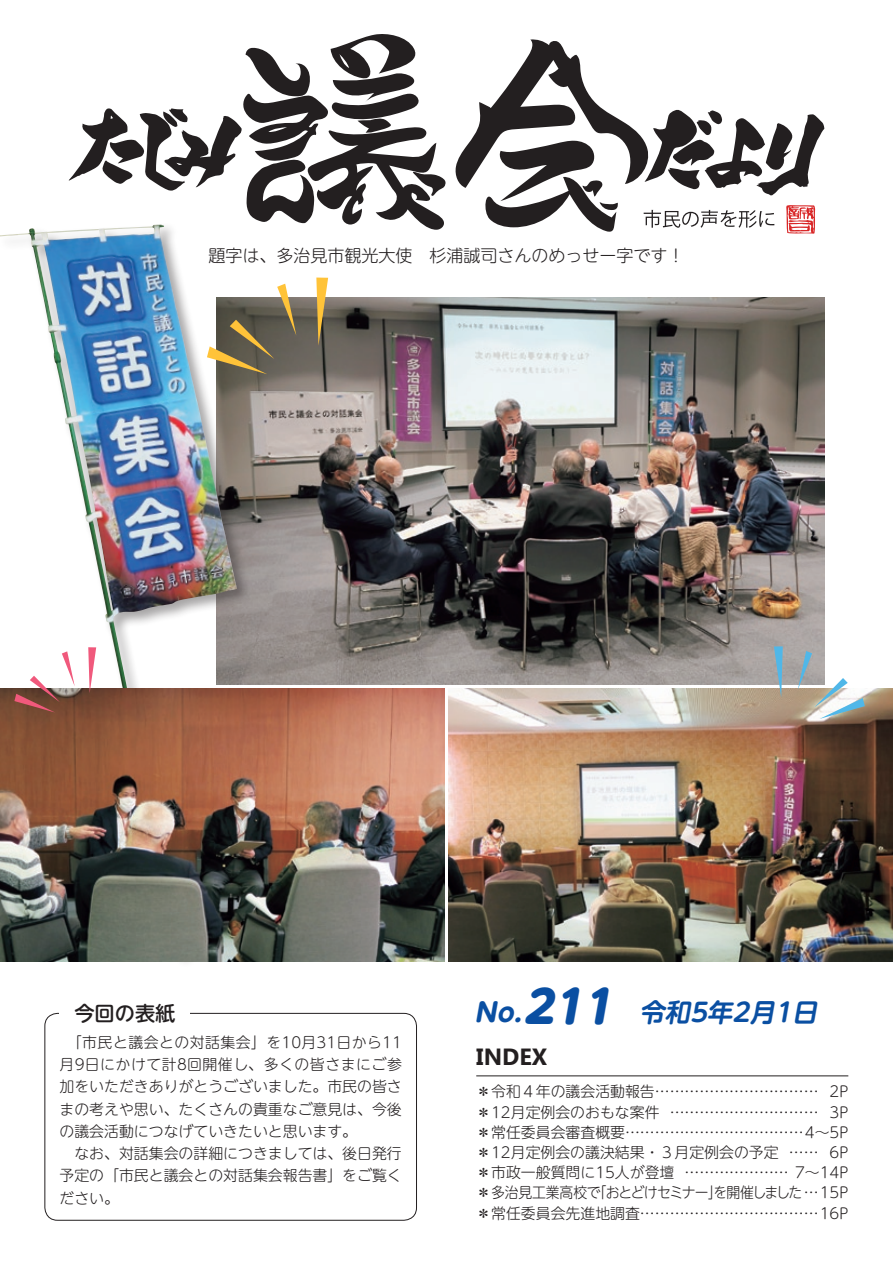
<style>
.page{position:relative;width:893px;height:1263px;background:#fff}
.page>*{position:absolute;margin:0;border:0;box-sizing:border-box;transform-origin:0 0}
.t1{font:italic 800 44.7px "UD Shin M Go Pr 6 N";color:#0a4fa2}
.t2{font:italic 700 25.5px "UD Shin M Go Pr 6 N De";color:#0a4fa2}
.t3{font:italic 700 25.5px "UD Shin M Go Pr 6 N";color:#0a4fa2}
.t4{font:700 23.4px "Gadugi";color:#231f20}
.t5{font:500 20.25px "UD Shin M Go Pr 6 N";color:#231f20}
.t6{font:300 16.95px "UD Shin M Go Pr 6 N";color:#231f20}
.t7{font:300 14.85px/22.4px "UD Shin M Go Pr 6 N";color:#231f20;text-align:justify}
.t8{font:300 14.85px "UD Shin M Go Pr 6 N";letter-spacing:-.075em;color:#231f20;scale:.93 1}
.t9{font:300 14.85px "UD Shin M Go Pr 6 N";color:#231f20;scale:.93 1}
.s1{font-weight:700;font-size:25.5px}
</style>
<div class="page">
<img style="left:250px;top:298px;width:575px;height:387px">
<svg style="left:69px;top:34px;width:377px;height:196px"></svg>
<svg style="left:455px;top:39px;width:369px;height:195px"></svg>
<div style="left:45px;top:1013px;width:372px;height:207px;border:1px solid #231f20;border-radius:13px"></div>
<div style="left:60px;top:1003px;width:130px;height:20px;background:#fff"></div>
<hr style="left:476px;top:1075px;width:372px;height:1px;background:#231f20">
<div style="left:0;top:221px;width:250px;height:747px;background:#231f20;opacity:.4"></div>
<img style="left:0;top:225px;width:237px;height:464px">
<img style="left:0;top:689px;width:444px;height:272px">
<img style="left:449px;top:689px;width:444px;height:272px">
<svg style="left:316px;top:278px;width:12px;height:68px"></svg>
<svg style="left:207px;top:284px;width:89px;height:90px"></svg>
<svg style="left:88px;top:647px;width:8px;height:46px"></svg>
<svg style="left:14px;top:651px;width:61px;height:61px"></svg>
<svg style="left:774px;top:646px;width:9px;height:51px"></svg>
<svg style="left:798px;top:651px;width:67px;height:68px"></svg>
<p class="t6" style="left:208px;top:241px;width:478px">題字は、多治見市観光大使　杉浦誠司さんのめっせー字です!</p>
<h3 class="t5" style="left:74px;top:996px;width:102px">今回の表紙</h3>
<h1 class="t1" style="left:514px;top:967px;width:113px"><span class="s1">.</span>211</h1>
<h2 class="t3" style="left:475px;top:990px;width:48px">No</h2>
<h2 class="t2" style="left:639px;top:990px;width:187px">令和年月日</h2>
<h2 class="t2" style="left:732px;top:990px;width:25px">2</h2>
<h2 class="t2" style="left:775px;top:990px;width:25px">1</h2>
<h2 class="t2" style="left:690px;top:990px;width:25px">5</h2>
<p class="t7" style="left:60px;top:1030px;width:344px;text-indent:7px">「市民と議会との対話集会」を10月31日から11月9日にかけて計8回開催し、多くの皆さまにご参加をいただきありがとうございました。市民の皆さまの考えや思い、たくさんの貴重なご意見は、今後の議会活動につなげていきたいと思います。</p>
<p class="t7" style="left:60px;top:1141px;width:344px;text-indent:15px">なお、対話集会の詳細につきましては、後日発行予定の「市民と議会との対話集会報告書」をご覧ください。</p>
<h3 class="t4" style="left:476px;top:1042px;width:72px">INDEX</h3>
<p class="t7" style="left:476px;top:1080px;width:344px">＊令和４年の議会活動報告……………………………</p>
<p class="t7" style="left:830px;top:1080px;width:20px">2P</p>
<p class="t7" style="left:476px;top:1100px;width:344px">＊12月定例会のおもな案件… …………………………</p>
<p class="t7" style="left:476px;top:1120px;width:374px">＊常任委員会審査概要………………………………4～5P</p>
<p class="t7" style="left:830px;top:1140px;width:20px">6P</p>
<p class="t7" style="left:830px;top:1100px;width:20px">3P</p>
<p class="t7" style="left:476px;top:1140px;width:344px">＊12月定例会の議決結果・３月定例会の予定… ……</p>
<p class="t7" style="left:476px;top:1161px;width:374px">＊市政一般質問に15人が登壇… ………………… 7～14P</p>
<p class="t8" style="left:592px;top:1181px;width:277px">「おとどけセミナーを開催しました……15P</p>
<p class="t7" style="left:476px;top:1182px;width:374px;line-height:20.2px">＊多治見工業高校で<br>＊常任委員会先進地調査………………………………16P</p>
<p class="t9" style="left:708px;top:1181px;width:16px">」</p>
</div>
